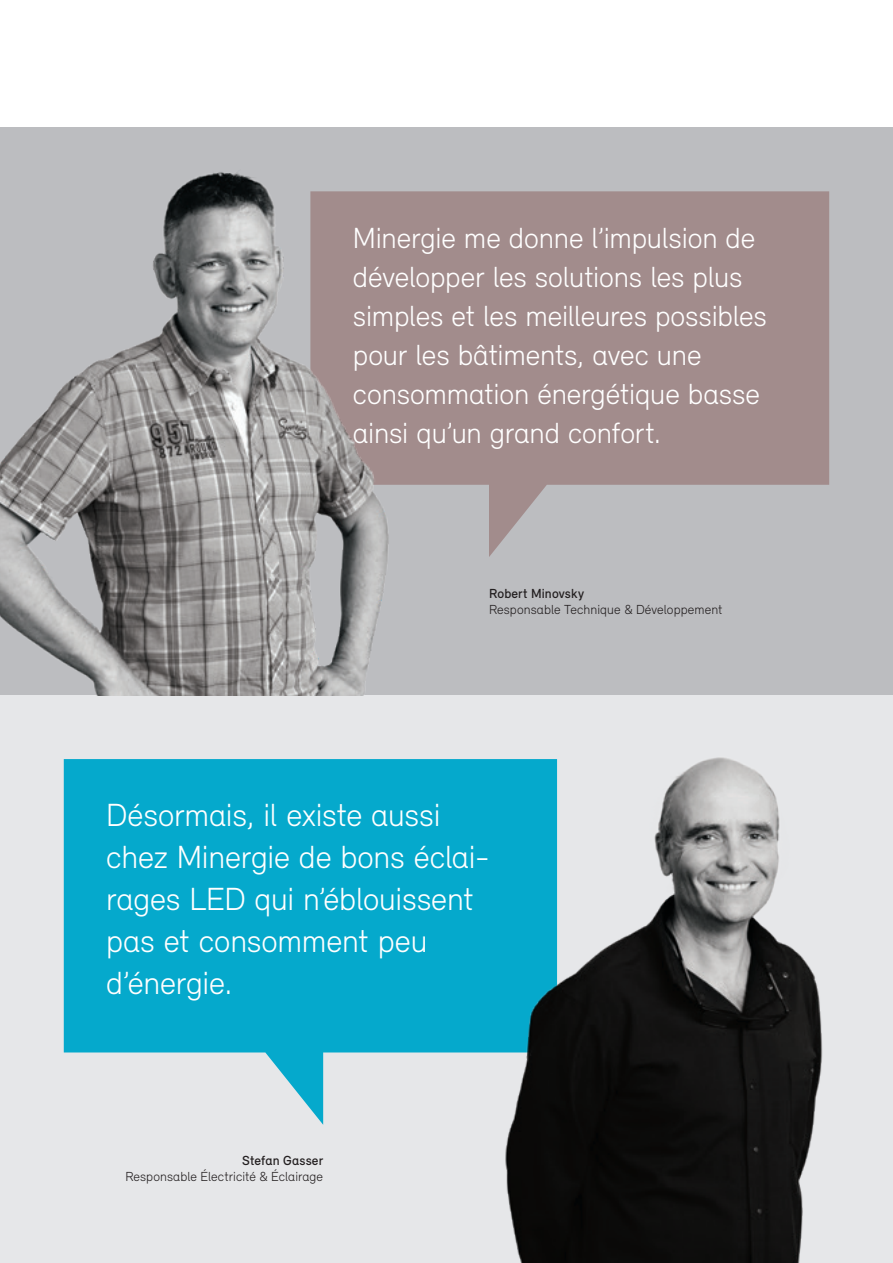
<style>
.page{position:relative;width:893px;height:1263px;background:#fff}
.page>*{position:absolute;margin:0;border:0;box-sizing:border-box;transform-origin:0 0}
.t1{font:300 33px/42px "Relevant";letter-spacing:-.005em;color:#fff}
.t2{font:300 30px/39px "Relevant";letter-spacing:-.005em;color:#fff}
.t3{font:300 13.5px "Relevant";letter-spacing:.005em;color:#231f20}
.t4{font:500 13.5px "Relevant";letter-spacing:.01em;color:#231f20}
</style>
<div class="page">
<hr style="left:0;top:0;width:1px;height:568px;background:#d1d2d4">
<div style="left:0;top:128px;width:893px;height:567px;background:#bcbdc0"></div>
<div style="left:0;top:695px;width:893px;height:568px;background:#e6e7e9"></div>
<hr style="left:0;top:568px;width:1px;height:567px;background:#a8a9ad">
<svg style="left:64px;top:759px;width:427px;height:366px;fill:#05a9cc"></svg>
<svg style="left:398px;top:191px;width:431px;height:366px;fill:#a28c8c"></svg>
<img style="left:0;top:172px;width:398px;height:523px">
<img style="left:491px;top:757px;width:332px;height:506px">
<p class="t2" style="left:353px;top:217px;width:415px">Minergie me donne l’impulsion de développer les solutions les plus simples et les meilleures possibles pour les bâtiments, avec une consommation énergétique basse ainsi qu’un grand confort.</p>
<p class="t4" style="left:489px;top:585px;width:97px">Robert Minovsky</p>
<p class="t3" style="left:489px;top:601px;width:235px">Responsable Technique &amp; Développement</p>
<p class="t1" style="left:106px;top:794px;width:385px">Désormais, il existe aussi chez Minergie de bons éclai&shy;rages LED qui n’éblouissent pas et consomment peu d’énergie.</p>
<p class="t4" style="left:242px;top:1152px;width:83px">Stefan Gasser</p>
<p class="t3" style="left:125px;top:1168px;width:199px">Responsable Électricité &amp; Éclairage</p>
</div>
